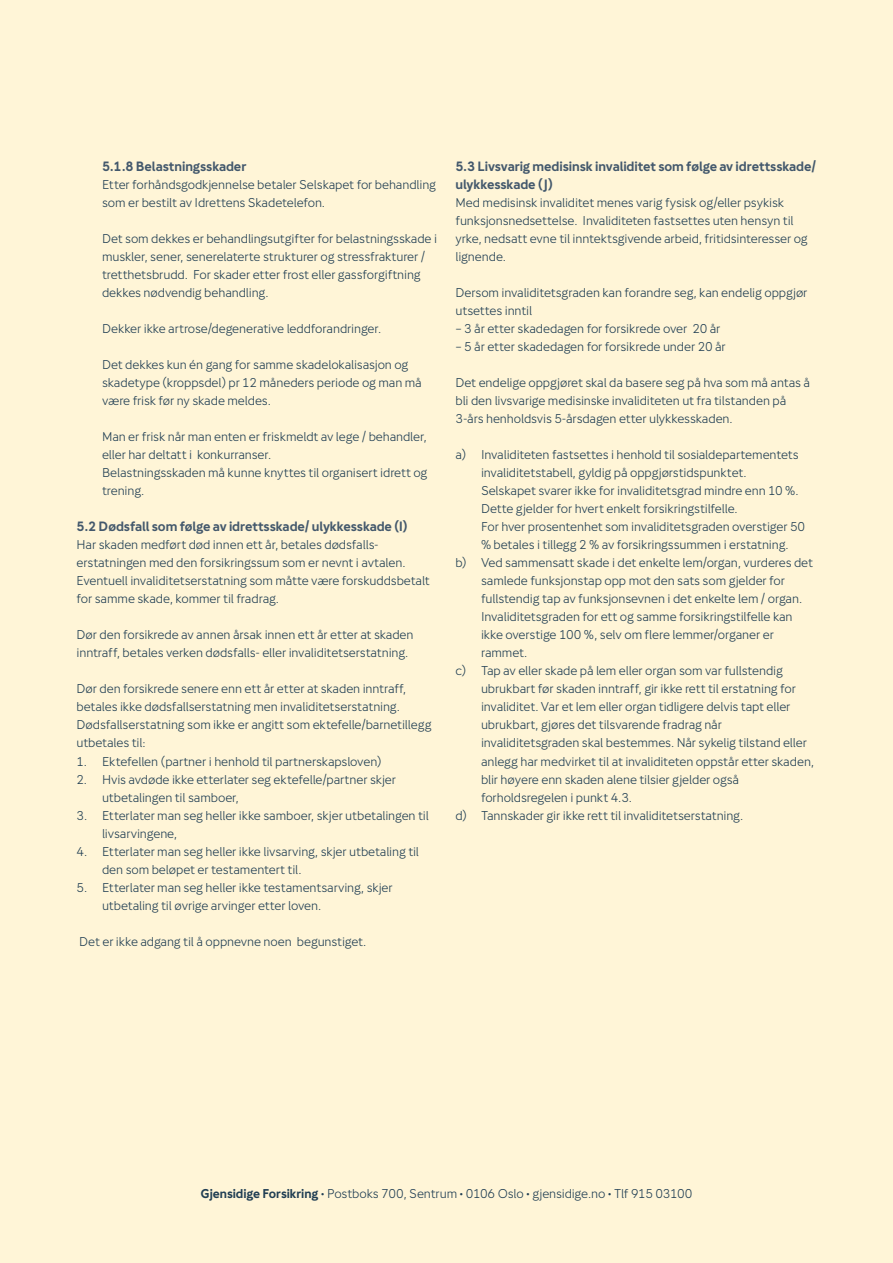
<style>
.page{position:relative;width:893px;height:1263px;background:#fff5d7}
.page>*{position:absolute;margin:0;border:0;box-sizing:border-box;transform-origin:0 0}
.Subheading_02{font:700 13.5px/18px "Gjensidige Sans";letter-spacing:-.01em;color:#43586c}
.Subheading_02_innryk{font:700 13.5px "Gjensidige Sans";letter-spacing:-.005em;color:#43586c}
.Punkter_uten{font:12.75px/18px "Gjensidige Sans";letter-spacing:-.01em;color:#203e53}
.Brødtekst{font:12.75px/18px "Gjensidige Sans";letter-spacing:-.01em;color:#203e53}
.Brødtekst_innrykket{font:12.75px/18px "Gjensidige Sans";letter-spacing:-.01em;color:#203e53}
.s1{font-weight:700}
</style>
<div class="page">
<p class="Subheading_02_innryk" style="left:102px;top:159px;width:146px">5.1.8 Belastningsskader</p>
<p class="Brødtekst_innrykket" style="left:102px;top:176px;width:336px">Etter forhåndsgodkjennelse betaler Selskapet for behandling som er bestilt av Idrettens Skadetelefon.</p>
<p class="Brødtekst_innrykket" style="left:102px;top:230px;width:337px">Det som dekkes er behandlingsutgifter for belastningsskade i muskler, sener, senerelaterte strukturer og stressfrakturer / tretthetsbrudd. For skader etter frost eller gassforgiftning dekkes nødvendig behandling.</p>
<p class="Brødtekst_innrykket" style="left:102px;top:320px;width:281px">Dekker ikke artrose/degenerative leddforandringer.</p>
<p class="Brødtekst_innrykket" style="left:102px;top:356px;width:321px">Det dekkes kun én gang for samme skadelokalisasjon og skadetype (kroppsdel) pr 12 måneders periode og man må være frisk før ny skade meldes.</p>
<p class="Brødtekst_innrykket" style="left:102px;top:428px;width:326px">Man er frisk når man enten er friskmeldt av lege / behandler, eller har deltatt i konkurranser.</p>
<p class="Brødtekst_innrykket" style="left:102px;top:464px;width:327px">Belastningsskaden må kunne knyttes til organisert idrett og trening.</p>
<p class="Subheading_02" style="left:77px;top:518px;width:333px">5.2 Dødsfall som følge av idrettsskade/ ulykkesskade (I)</p>
<p class="Brødtekst" style="left:77px;top:536px;width:355px">Har skaden medført død innen ett år, betales dødsfalls&shy;erstatningen med den forsikringssum som er nevnt i avtalen.<br>Eventuell invaliditetserstatning som måtte være forskuddsbetalt for samme skade, kommer til fradrag.</p>
<p class="Brødtekst" style="left:77px;top:626px;width:339px">Dør den forsikrede av annen årsak innen ett år etter at skaden inntraff, betales verken dødsfalls- eller invaliditetserstatning.</p>
<p class="Brødtekst" style="left:77px;top:680px;width:331px">Dør den forsikrede senere enn ett år etter at skaden inntraff, betales ikke dødsfallserstatning men invaliditetserstatning.</p>
<p class="Brødtekst" style="left:77px;top:716px;width:357px">Dødsfallserstatning som ikke er angitt som ektefelle/barnetillegg utbetales til:</p>
<p class="Punkter_uten" style="left:77px;top:752px;width:307px">1. Ektefellen (partner i henhold til partnerskapsloven)</p>
<p class="Punkter_uten" style="left:102px;top:770px;width:296px;text-indent:-26px">2. Hvis avdøde ikke etterlater seg ektefelle/partner skjer utbetalingen til samboer,</p>
<p class="Punkter_uten" style="left:102px;top:806px;width:328px;text-indent:-26px">3. Etterlater man seg heller ikke samboer, skjer utbetalingen til livsarvingene,</p>
<p class="Punkter_uten" style="left:102px;top:842px;width:319px;text-indent:-26px">4. Etterlater man seg heller ikke livsarving, skjer utbetaling til den som beløpet er testamentert til.</p>
<p class="Punkter_uten" style="left:102px;top:878px;width:292px;text-indent:-26px">5. Etterlater man seg heller ikke testamentsarving, skjer utbetaling til øvrige arvinger etter loven.</p>
<p class="Brødtekst" style="left:79px;top:932px;width:289px">Det er ikke adgang til å oppnevne noen begunstiget.</p>
<p class="Subheading_02" style="left:455px;top:158px;width:362px">5.3 Livsvarig medisinsk invaliditet som følge av idrettsskade/ ulykkesskade (J)</p>
<p class="Brødtekst" style="left:455px;top:194px;width:354px">Med medisinsk invaliditet menes varig fysisk og/eller psykisk funksjonsnedsettelse. Invaliditeten fastsettes uten hensyn til yrke, nedsatt evne til inntektsgivende arbeid, fritidsinteresser og lignende.</p>
<p class="Brødtekst" style="left:455px;top:284px;width:354px">Dersom invaliditetsgraden kan forandre seg, kan endelig oppgjør utsettes inntil</p>
<p class="Brødtekst" style="left:455px;top:320px;width:267px">– 3 år etter skadedagen for forsikrede over 20 år</p>
<p class="Brødtekst" style="left:455px;top:338px;width:272px">– 5 år etter skadedagen for forsikrede under 20 år</p>
<p class="Brødtekst" style="left:455px;top:374px;width:356px">Det endelige oppgjøret skal da basere seg på hva som må antas å bli den livsvarige medisinske invaliditeten ut fra tilstanden på<br>3-års henholdsvis 5-årsdagen etter ulykkesskaden.</p>
<p class="Punkter_uten" style="left:481px;top:446px;width:319px;text-indent:-26px">a) Invaliditeten fastsettes i henhold til sosialdepartementets invaliditetstabell, gyldig på oppgjørstidspunktet.</p>
<p class="Punkter_uten" style="left:481px;top:482px;width:319px">Selskapet svarer ikke for invaliditetsgrad mindre enn 10 %.<br>Dette gjelder for hvert enkelt forsikringstilfelle.</p>
<p class="Punkter_uten" style="left:481px;top:518px;width:326px">For hver prosentenhet som invaliditetsgraden overstiger 50 % betales i tillegg 2 % av forsikringssummen i erstatning.</p>
<p class="Punkter_uten" style="left:481px;top:554px;width:333px;text-indent:-26px">b) Ved sammensatt skade i det enkelte lem/organ, vurderes det samlede funksjonstap opp mot den sats som gjelder for fullstendig tap av funksjonsevnen i det enkelte lem / organ.</p>
<p class="Punkter_uten" style="left:481px;top:608px;width:313px">Invaliditetsgraden for ett og samme forsikringstilfelle kan ikke overstige 100 %, selv om flere lemmer/organer er rammet.</p>
<p class="Punkter_uten" style="left:481px;top:662px;width:335px;text-indent:-26px">c) Tap av eller skade på lem eller organ som var fullstendig ubrukbart før skaden inntraff, gir ikke rett til erstatning for invaliditet. Var et lem eller organ tidligere delvis tapt eller ubrukbart, gjøres det tilsvarende fradrag når invaliditetsgraden skal bestemmes. Når sykelig tilstand eller anlegg har medvirket til at invaliditeten oppstår etter skaden, blir høyere enn skaden alene tilsier gjelder også forholdsregelen i punkt 4.3.</p>
<p class="Punkter_uten" style="left:455px;top:806px;width:289px">d) Tannskader gir ikke rett til invaliditetserstatning.</p>
<p class="Brødtekst" style="left:201px;top:1184px;width:493px"><span class="s1">Gjensidige Forsikring</span> • Postboks 700, Sentrum • 0106 Oslo • gjensidige.no • Tlf 915 03100</p>
</div>
